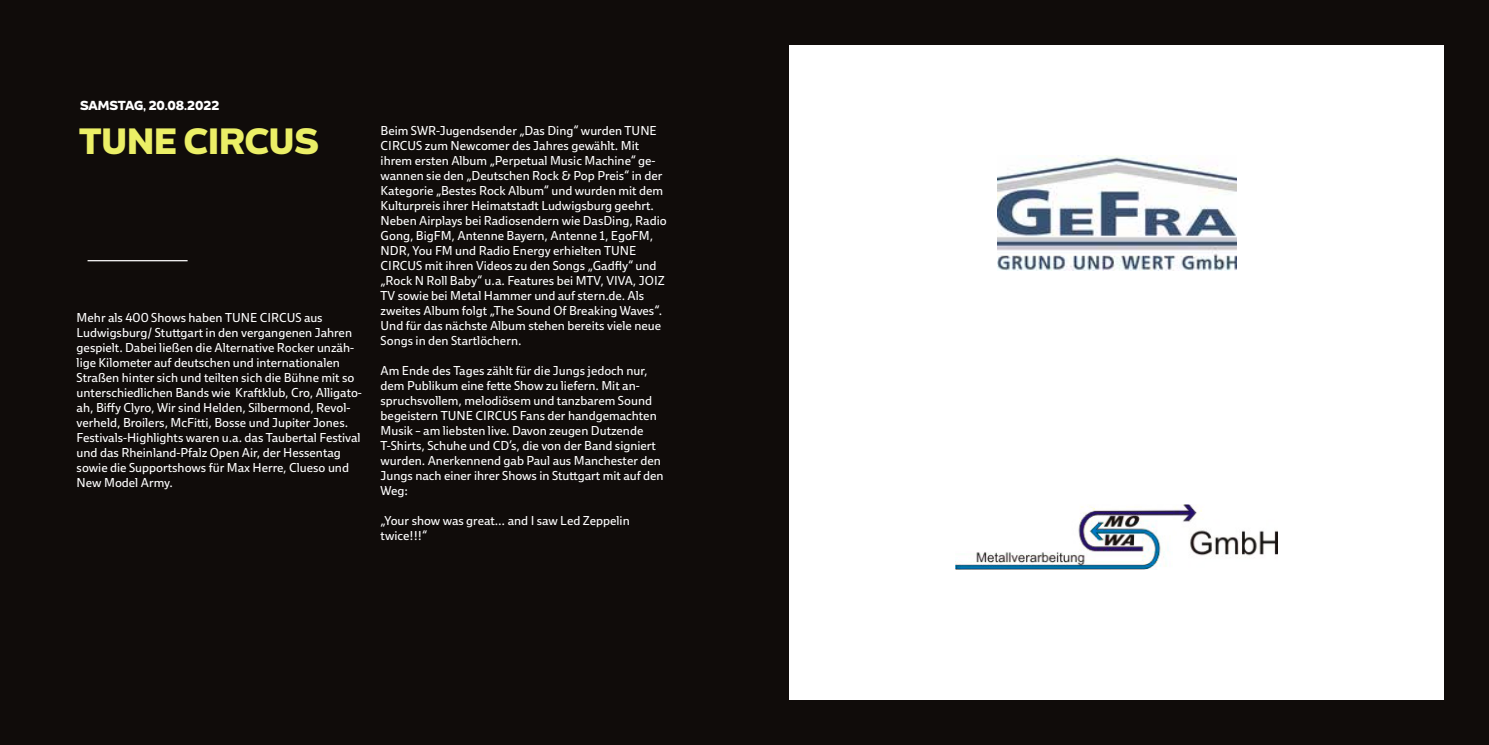
<style>
.page{position:relative;width:1489px;height:745px;background:#fff}
.page>*{position:absolute;margin:0;border:0;box-sizing:border-box;transform-origin:0 0}
.t1{font:700 35px "Blanc";color:#ebef66}
.t2{font:12.5px/15px "Ebony";color:#fff}
.t3{font:700 12.5px "Blanc";color:#fff}
</style>
<div class="page">
<div style="left:0;top:0;width:1488px;height:744px;background:#100c0a"></div>
<div style="left:789px;top:45px;width:654px;height:654px;background:#fff"></div>
<hr style="left:88px;top:260px;width:100px;height:1px;background:#fff">
<img style="left:997px;top:155px;width:239px;height:115px">
<img style="left:955px;top:504px;width:322px;height:65px">
<p class="t3" style="left:80px;top:97px;width:141px">SAMSTAG, 20.08.2022</p>
<h1 class="t1" style="left:79px;top:118px;width:241px">TUNE CIRCUS</h1>
<p class="t2" style="left:380px;top:122px;width:287px">Beim SWR-Jugendsender „Das Ding“ wurden TUNE CIRCUS zum Newcomer des Jahres gewählt. Mit ihrem ersten Album „Perpetual Music Machine“ ge&shy;wannen sie den „Deutschen Rock &amp; Pop Preis“ in der Kategorie „Bestes Rock Album“ und wurden mit dem Kulturpreis ihrer Heimatstadt Ludwigsburg geehrt.<br>Neben Airplays bei Radiosendern wie DasDing, Radio Gong, BigFM, Antenne Bayern, Antenne 1, EgoFM, NDR, You FM und Radio Energy erhielten TUNE CIRCUS mit ihren Videos zu den Songs „Gadfly“ und „Rock N Roll Baby“ u.a. Features bei MTV, VIVA, JOIZ TV sowie bei Metal Hammer und auf stern.de. Als zweites Album folgt „The Sound Of Breaking Waves“.<br>Und für das nächste Album stehen bereits viele neue Songs in den Startlöchern.</p>
<p class="t2" style="left:380px;top:362px;width:284px">Am Ende des Tages zählt für die Jungs jedoch nur, dem Publikum eine fette Show zu liefern. Mit an&shy;spruchsvollem, melodiösem und tanzbarem Sound begeistern TUNE CIRCUS Fans der handgemachten Musik – am liebsten live. Davon zeugen Dutzende T-Shirts, Schuhe und CD’s, die von der Band signiert wurden. Anerkennend gab Paul aus Manchester den Jungs nach einer ihrer Shows in Stuttgart mit auf den Weg:</p>
<p class="t2" style="left:380px;top:512px;width:251px">„Your show was great… and I saw Led Zeppelin twice!!!“</p>
<p class="t2" style="left:77px;top:310px;width:287px">Mehr als 400 Shows haben TUNE CIRCUS aus Ludwigsburg/ Stuttgart in den vergangenen Jahren gespielt. Dabei ließen die Alternative Rocker unzäh&shy;lige Kilometer auf deutschen und internationalen Straßen hinter sich und teilten sich die Bühne mit so unterschiedlichen Bands wie Kraftklub, Cro, Alligato&shy;ah, Biffy Clyro, Wir sind Helden, Silbermond, Revol&shy;verheld, Broilers, McFitti, Bosse und Jupiter Jones.<br>Festivals-Highlights waren u.a. das Taubertal Festival und das Rheinland-Pfalz Open Air, der Hessentag sowie die Supportshows für Max Herre, Clueso und New Model Army.</p>
</div>
